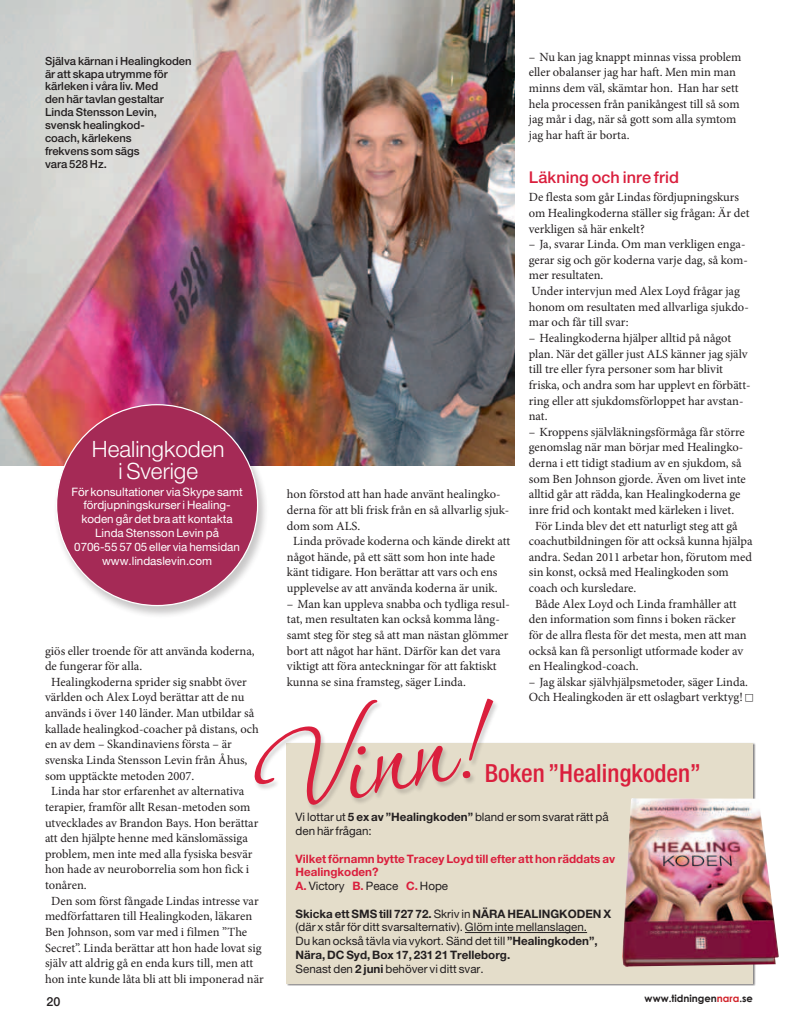
<style>
.page{position:relative;width:798px;height:1035px;background:#fff}
.page>*{position:absolute;margin:0;border:0;box-sizing:border-box;transform-origin:0 0}
.t1{font:147.62px "Corinthia ROB";color:#da1f3d}
.t2{font:500 condensed 25px "Helvetica Neue";color:#da1f3d}
.t3{font:300 22.5px/22.5px "Helvetica Neue LT Pro";color:#fff;text-align:center}
.t4{font:500 16.25px "Helvetica Neue LT Pro";letter-spacing:.005em;color:#da1f3d}
.t5{font:12.5px/15.6px "Minion Pro";color:#231f20}
.t6{font:500 12.5px "Helvetica Neue LT Pro";color:#231f20}
.t7{font:11.62px/13.8px "Helvetica Neue LT Pro";color:#231f20}
.t8{font:11.62px/13.8px "Helvetica Neue LT Pro";color:#fff;text-align:center}
.t9{font:700 11.62px/13.8px "Helvetica Neue LT Pro";color:#da1f3d}
.t10{font:700 11.62px "Helvetica Neue LT Pro";color:#231f20}
.t11{font:500 11.25px/12.9px "Helvetica Neue LT Pro";color:#231f20}
.t12{font:700 10px "Century Gothic";color:#231f20}
.s1{font-weight:700}
.s2{font-weight:400;color:#231f20}
.s3{font-weight:400}
.s4{color:#d1232a}
</style>
<div class="page">
<div style="left:287px;top:743px;width:465px;height:240px;background:#e4ddca"></div>
<div style="left:254px;top:699px;width:245px;height:113px;background:#231f20;opacity:.2"></div>
<hr style="left:464px;top:932px;width:123px;height:1px;background:#231f20">
<img style="left:622px;top:798px;width:156px;height:168px">
<img style="left:0;top:0;width:514px;height:465px">
<div style="left:53px;top:403px;width:215px;height:216px;background:#231f20;opacity:.25"></div>
<div style="left:57px;top:405px;width:200px;height:200px;background:#a52a56;border-radius:50%"></div>
<p class="t5" style="left:528px;top:49px;width:214px">– Nu kan jag knappt minnas vissa problem eller obalanser jag har haft. Men min man minns dem väl, skämtar hon. Han har sett hela processen från panikångest till så som jag mår i dag, när så gott som alla symtom jag har haft är borta.</p>
<h3 class="t4" style="left:528px;top:168px;width:152px">Läkning och inre frid</h3>
<p class="t5" style="left:528px;top:190px;width:222px">De flesta som går Lindas fördjupningskurs om Healingkoderna ställer sig frågan: Är det verkligen så här enkelt?</p>
<p class="t5" style="left:528px;top:236px;width:221px">– Ja, svarar Linda. Om man verkligen enga&shy;gerar sig och gör koderna varje dag, så kom&shy;mer resultaten.<br>Under intervjun med Alex Loyd frågar jag honom om resultaten med allvarliga sjukdo&shy;mar och får till svar:</p>
<p class="t5" style="left:528px;top:330px;width:223px">– Healingkoderna hjälper alltid på något plan. När det gäller just ALS känner jag själv till tre eller fyra personer som har blivit friska, och andra som har upplevt en förbätt&shy;ring eller att sjukdomsförloppet har avstan&shy;nat.</p>
<p class="t5" style="left:528px;top:424px;width:217px">– Kroppens självläkningsförmåga får större</p>
<p class="t5" style="left:528px;top:440px;width:216px">genomslag när man börjar med Healingko-</p>
<p class="t5" style="left:528px;top:455px;width:214px">derna i ett tidigt stadium av en sjukdom, så</p>
<p class="t5" style="left:528px;top:471px;width:218px">som Ben Johnson gjorde. Även om livet inte</p>
<p class="t5" style="left:528px;top:486px;width:213px">alltid går att rädda, kan Healingkoderna ge</p>
<p class="t5" style="left:528px;top:502px;width:207px">inre frid och kontakt med kärleken i livet.</p>
<p class="t5" style="left:535px;top:518px;width:204px">För Linda blev det ett naturligt steg att gå</p>
<p class="t5" style="left:528px;top:533px;width:225px">coachutbildningen för att också kunna hjälpa</p>
<p class="t5" style="left:528px;top:549px;width:225px">andra. Sedan 2011 arbetar hon, förutom med</p>
<p class="t5" style="left:528px;top:565px;width:201px">sin konst, också med Healingkoden som</p>
<p class="t5" style="left:528px;top:580px;width:109px">coach och kursledare.</p>
<p class="t5" style="left:535px;top:596px;width:203px">Både Alex Loyd och Linda framhåller att</p>
<p class="t5" style="left:528px;top:611px;width:208px">den information som finns i boken räcker</p>
<p class="t5" style="left:528px;top:627px;width:219px">för de allra flesta för det mesta, men att man</p>
<p class="t5" style="left:528px;top:643px;width:216px">också kan få personligt utformade koder av</p>
<p class="t5" style="left:528px;top:658px;width:111px">en Healingkod-coach.</p>
<p class="t5" style="left:528px;top:674px;width:221px">– Jag älskar självhjälpsmetoder, säger Linda.<br>Och Healingkoden är ett oslagbart verktyg!</p>
<p class="t11" style="left:45px;top:54px;width:148px">Själva kärnan i Healingkoden är att skapa utrymme för kärleken i våra liv. Med<br>den här tavlan gestaltar<br>Linda Stensson Levin, svensk healingkod-<br>coach, kärlekens<br>frekvens som sägs<br>vara 528 Hz.</p>
<h3 class="t3" style="left:92px;top:437px;width:134px">Healingkoden i Sverige</h3>
<p class="t8" style="left:71px;top:484px;width:173px">För konsultationer via Skype samt fördjupningskurser i Healing&shy;koden går det bra att kontakta<br>Linda Stensson Levin på<br>0706-55 57 05 eller via hemsidan www.lindaslevin.com</p>
<p class="t5" style="left:287px;top:486px;width:215px">hon förstod att han hade använt healingko-</p>
<p class="t5" style="left:287px;top:502px;width:224px">derna för att bli frisk från en så allvarlig sjuk-</p>
<p class="t5" style="left:287px;top:518px;width:75px">dom som ALS.</p>
<p class="t5" style="left:293px;top:533px;width:219px">Linda prövade koderna och kände direkt att</p>
<p class="t5" style="left:287px;top:549px;width:210px">något hände, på ett sätt som hon inte hade</p>
<p class="t5" style="left:287px;top:565px;width:212px">känt tidigare. Hon berättar att vars och ens</p>
<p class="t5" style="left:287px;top:580px;width:212px">upplevelse av att använda koderna är unik.</p>
<p class="t5" style="left:287px;top:596px;width:224px">– Man kan uppleva snabba och tydliga resul&shy;tat, men resultaten kan också komma lång&shy;samt steg för steg så att man nästan glömmer bort att något har hänt. Därför kan det vara viktigt att föra anteckningar för att faktiskt kunna se sina framsteg, säger Linda.</p>
<p class="t5" style="left:45px;top:643px;width:211px">giös eller troende för att använda koderna,</p>
<p class="t5" style="left:45px;top:658px;width:99px">de fungerar för alla.</p>
<p class="t5" style="left:51px;top:674px;width:197px">Healingkoderna sprider sig snabbt över</p>
<p class="t5" style="left:45px;top:690px;width:201px">världen och Alex Loyd berättar att de nu</p>
<p class="t5" style="left:45px;top:705px;width:211px">används i över 140 länder. Man utbildar så</p>
<p class="t5" style="left:45px;top:721px;width:215px">kallade healingkod-coacher på distans, och</p>
<p class="t5" style="left:45px;top:736px;width:188px">en av dem – Skandinaviens första – är</p>
<p class="t5" style="left:45px;top:752px;width:204px">svenska Linda Stensson Levin från Åhus,</p>
<p class="t5" style="left:45px;top:768px;width:151px">som upptäckte metoden 2007.</p>
<p class="t5" style="left:51px;top:783px;width:194px">Linda har stor erfarenhet av alternativa</p>
<p class="t5" style="left:45px;top:799px;width:207px">terapier, framför allt Resan-metoden som</p>
<p class="t5" style="left:45px;top:815px;width:215px">utvecklades av Brandon Bays. Hon berättar</p>
<p class="t5" style="left:45px;top:830px;width:204px">att den hjälpte henne med känslomässiga</p>
<p class="t5" style="left:45px;top:846px;width:209px">problem, men inte med alla fysiska besvär</p>
<p class="t5" style="left:45px;top:861px;width:206px">hon hade av neuroborrelia som hon fick i</p>
<p class="t5" style="left:45px;top:877px;width:43px">tonåren.</p>
<p class="t5" style="left:51px;top:893px;width:209px">Den som först fångade Lindas intresse var</p>
<p class="t5" style="left:45px;top:908px;width:209px">medförfattaren till Healingkoden, läkaren</p>
<p class="t5" style="left:45px;top:924px;width:204px">Ben Johnson, som var med i filmen ”The</p>
<p class="t5" style="left:45px;top:940px;width:218px">Secret”. Linda berättar att hon hade lovat sig</p>
<p class="t5" style="left:45px;top:955px;width:210px">själv att aldrig gå en enda kurs till, men att</p>
<p class="t5" style="left:45px;top:971px;width:220px">hon inte kunde låta bli att bli imponerad när</p>
<h1 class="t1" style="left:242px;top:703px;width:235px;rotate:-10deg">Vinn!</h1>
<h2 class="t2" style="left:484px;top:758px;width:218px">Boken ”Healingkoden”</h2>
<p class="t7" style="left:295px;top:810px;width:314px">Vi lottar ut <span class="s1">5 ex av ”Healingkoden”</span> bland er som svarat rätt på den här frågan:</p>
<p class="t9" style="left:295px;top:851px;width:321px">Vilket förnamn bytte Tracey Loyd till efter att hon räddats av<br>Healingkoden?<br>A. <span class="s2">Victory</span> B. <span class="s2">Peace</span> C. <span class="s2">Hope</span></p>
<p class="t10" style="left:295px;top:906px;width:66px">Skicka ett SMS</p>
<p class="t10" style="left:379px;top:906px;width:168px">till 727 72. <span class="s3">Skriv in</span> NÄRA HEALINGKODEN</p>
<p class="t10" style="left:603px;top:906px;width:9px">X</p>
<p class="t7" style="left:295px;top:920px;width:303px">(där x står för ditt svarsalternativ). Glöm inte mellanslagen.<br>Du kan också tävla via vykort. Sänd det till <span class="s1">”Healingkoden”, Nära, DC Syd, Box 17, 231 21 Trelleborg.<br></span>Senast den <span class="s1">2 juni</span> behöver vi ditt svar.</p>
<p class="t6" style="left:46px;top:994px;width:15px">20</p>
<p class="t12" style="left:644px;top:990px;width:110px">www.tidningen<span class="s4">nara</span>.se</p>
</div>
